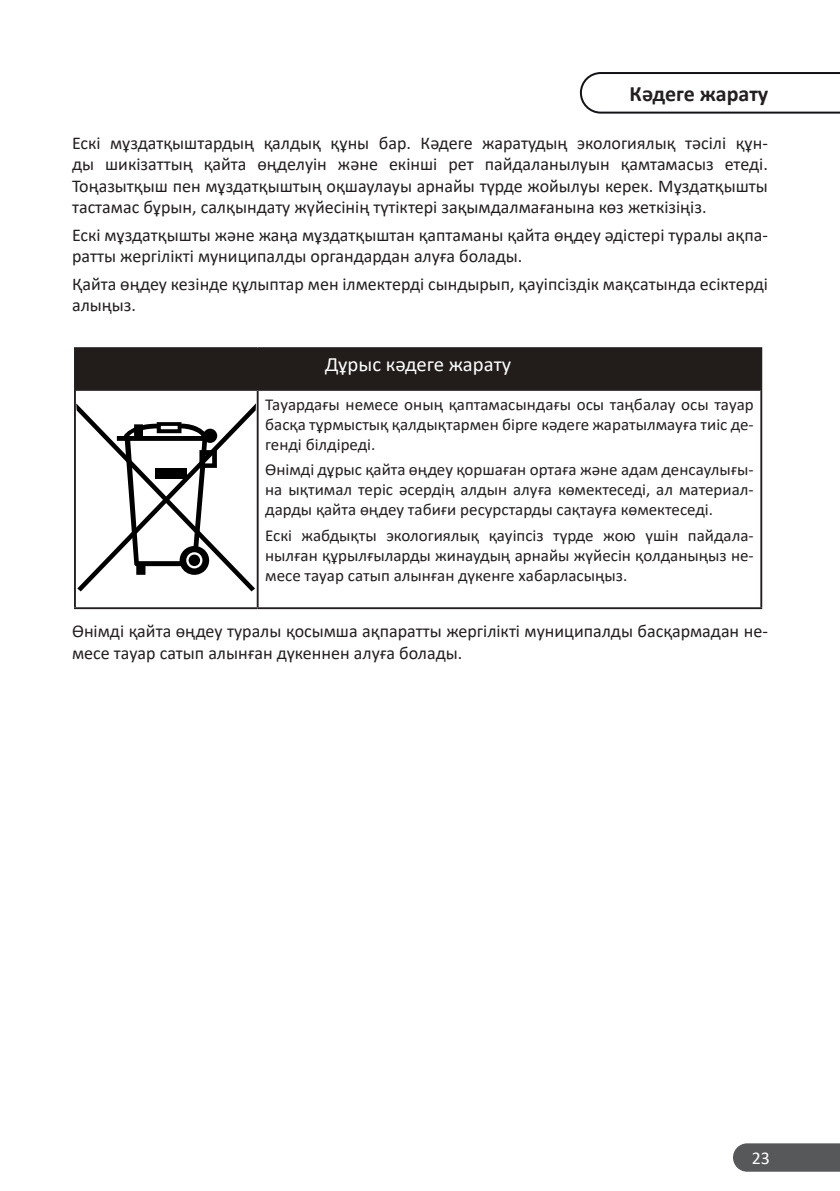
<style>
.page{position:relative;width:840px;height:1191px;background:#fff}
.page>*{position:absolute;margin:0;border:0;box-sizing:border-box;transform-origin:0 0}
.Подзаголовок{font:700 22px "Calibri";color:#231f20}
.t1{font:20.4px "Calibri";color:#fff}
.t2{font:18px/21.6px "Calibri";color:#231f20}
.t3{font:18px "Calibri";color:#fff}
.t4{font:16.6px/20px "Calibri";color:#231f20;text-align:justify}
</style>
<div class="page">
<div style="left:733px;top:1143px;width:106px;height:28px;background:#57585a"></div>
<div style="left:75px;top:348px;width:685px;height:42px;background:#221d1a"></div>
<hr style="left:74px;top:347px;width:183px;height:2px;background:#231f20">
<hr style="left:257px;top:347px;width:504px;height:2px;background:#231f20">
<hr style="left:76px;top:389px;width:181px;height:2px;background:#231f20">
<hr style="left:257px;top:389px;width:503px;height:2px;background:#231f20">
<hr style="left:74px;top:607px;width:183px;height:2px;background:#231f20">
<hr style="left:257px;top:607px;width:504px;height:2px;background:#231f20">
<hr style="left:74px;top:349px;width:2px;height:41px;background:#231f20">
<hr style="left:760px;top:349px;width:1px;height:41px;background:#231f20">
<hr style="left:74px;top:390px;width:2px;height:217px;background:#231f20">
<hr style="left:256px;top:391px;width:2px;height:216px;background:#231f20">
<hr style="left:760px;top:390px;width:1px;height:217px;background:#231f20">
<svg style="left:76px;top:403px;width:180px;height:188px"></svg>
<div style="left:155px;top:468px;width:32px;height:10px;background:#000001"></div>
<div style="left:188px;top:554px;width:12px;height:12px;background:#000001;border-radius:50%"></div>
<svg style="left:579px;top:72px;width:260px;height:42px"></svg>
<p class="Подзаголовок" style="left:629px;top:78px;width:140px">Кәдеге жарату</p>
<p class="t2" style="left:72px;top:131px;width:697px;text-align:justify">Ескі мұздатқыштардың қалдық құны бар. Кәдеге жаратудың экологиялық тәсілі құн&shy;ды шикізаттың қайта өңделуін және екінші рет пайдаланылуын қамтамасыз етеді.<br>Тоңазытқыш пен мұздатқыштың оқшаулауы арнайы түрде жойылуы керек. Мұздатқышты тастамас бұрын, салқындату жүйесінің түтіктері зақымдалмағанына көз жеткізіңіз.</p>
<p class="t2" style="left:72px;top:223px;width:697px">Ескі мұздатқышты және жаңа мұздатқыштан қаптаманы қайта өңдеу әдістері туралы ақпа&shy;ратты жергілікті муниципалды органдардан алуға болады.</p>
<p class="t2" style="left:72px;top:272px;width:697px">Қайта өңдеу кезінде құлыптар мен ілмектерді сындырып, қауіпсіздік мақсатында есіктерді алыңыз.</p>
<p class="t1" style="left:325px;top:350px;width:187px">Дұрыс кәдеге жарату</p>
<p class="t4" style="left:265px;top:394px;width:489px">Тауардағы немесе оның қаптамасындағы осы таңбалау осы тауар басқа тұрмыстық қалдықтармен бірге кәдеге жаратылмауға тиіс де&shy;генді білдіреді.</p>
<p class="t4" style="left:265px;top:459px;width:489px">Өнімді дұрыс қайта өңдеу қоршаған ортаға және адам денсаулығы&shy;на ықтимал теріс әсердің алдын алуға көмектеседі, ал материал&shy;дарды қайта өңдеу табиғи ресурстарды сақтауға көмектеседі.</p>
<p class="t4" style="left:265px;top:525px;width:489px">Ескі жабдықты экологиялық қауіпсіз түрде жою үшін пайдала&shy;нылған құрылғыларды жинаудың арнайы жүйесін қолданыңыз не&shy;месе тауар сатып алынған дүкенге хабарласыңыз.</p>
<p class="t2" style="left:72px;top:619px;width:697px">Өнімді қайта өңдеу туралы қосымша ақпаратты жергілікті муниципалды басқармадан не&shy;месе тауар сатып алынған дүкеннен алуға болады.</p>
<p class="t3" style="left:751px;top:1145px;width:20px">23</p>
</div>
